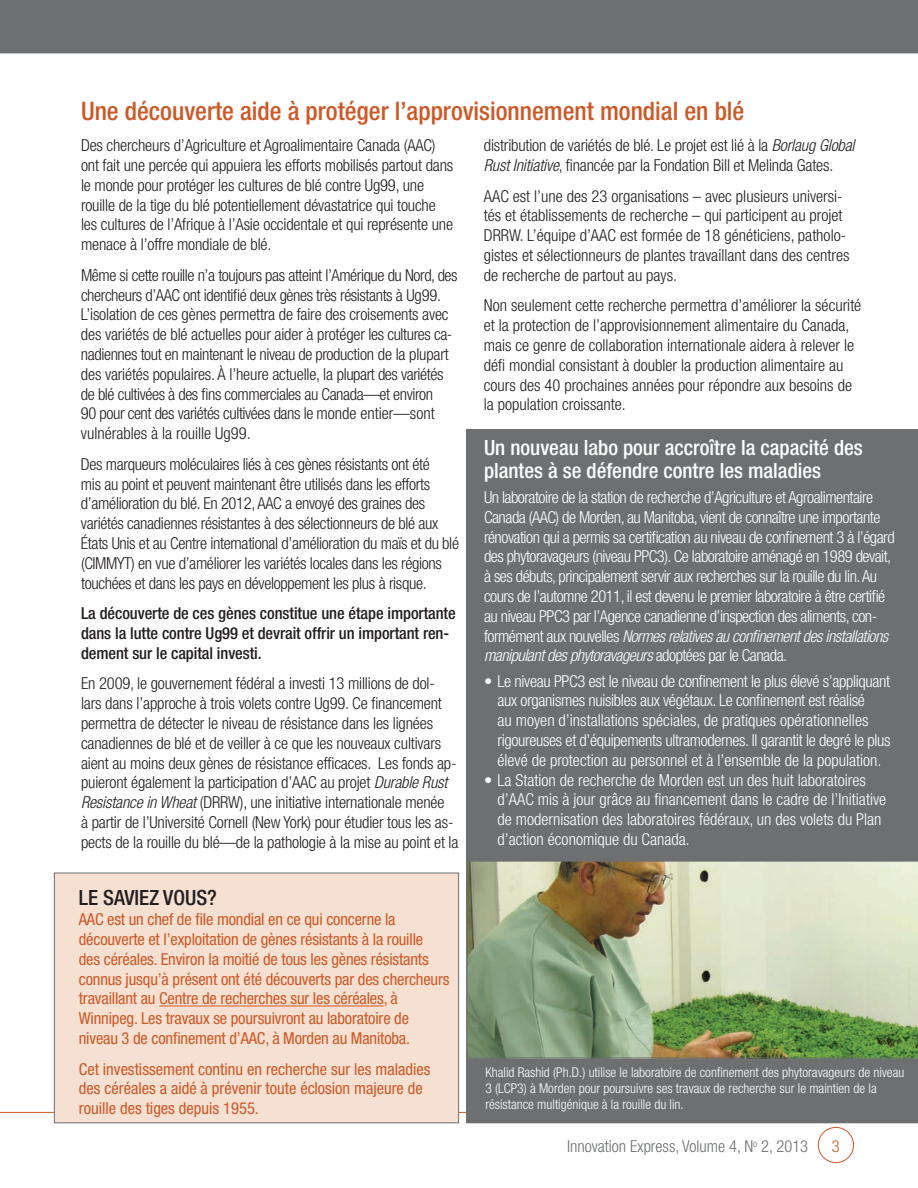
<style>
.page{position:relative;width:918px;height:1188px;background:#fff}
.page>*{position:absolute;margin:0;border:0;box-sizing:border-box;transform-origin:0 0}
.t1{font:500 condensed 25.5px "Helvetica Neue LT Std";color:#cd5927}
.t2{font:500 condensed 21px/22.5px "Helvetica Neue LT Std";color:#fff}
.t3{font:500 condensed 21px "Helvetica Neue LT Std";color:#231f20}
.t4{font:300 condensed 16.5px/19.8px "Helvetica Neue LT Std";letter-spacing:-.01em;color:#231f20}
.t5{font:300 condensed 16.5px/19.8px "Helvetica Neue LT Std";letter-spacing:-.02em;color:#fff}
.t6{font:condensed 16.5px/19.8px "Helvetica Neue LT Std";letter-spacing:-.01em;color:#cd5927}
.t7{font:300 condensed 16.5px/19.8px "Helvetica Neue LT Std";color:#fff}
.t8{font:500 condensed 16.5px/19.8px "Helvetica Neue LT Std";letter-spacing:-.005em;color:#231f20}
.t9{font:300 condensed 16.5px "Helvetica Neue LT Std";color:#6d6f71}
.t10{font:300 condensed 16.5px "Helvetica Neue LT Std";color:#cd5927}
.t11{font:300 condensed 13.5px/16.2px "Helvetica Neue LT Std";color:#fff}
.s1{font-style:italic}
</style>
<div class="page">
<hr style="left:0;top:1112px;width:918px;height:1px;background:#cd5927">
<div style="left:818px;top:1127px;width:36px;height:36px;border:1px solid #cd5927;border-radius:50%"></div>
<div style="left:0;top:0;width:918px;height:53px;background:#6d6f71"></div>
<div style="left:54px;top:873px;width:405px;height:250px;background:#f5e0d1;border:1px solid #6d6f71"></div>
<hr style="left:159px;top:1006px;width:225px;height:1px;background:#cd5927">
<div style="left:467px;top:429px;width:451px;height:694px;background:#6d6f71"></div>
<img style="left:467px;top:861px;width:451px;height:197px">
<h1 class="t1" style="left:81px;top:95px;width:665px">Une découverte aide à protéger l’approvisionnement mondial en blé</h1>
<p class="t4" style="left:81px;top:135px;width:374px">Des chercheurs d’Agriculture et Agroalimentaire Canada (AAC) ont fait une percée qui appuiera les efforts mobilisés partout dans le monde pour protéger les cultures de blé contre Ug99, une rouille de la tige du blé potentiellement dévastatrice qui touche les cultures de l’Afrique à l’Asie occidentale et qui représente une menace à l’offre mondiale de blé.</p>
<p class="t4" style="left:81px;top:265px;width:378px">Même si cette rouille n’a toujours pas atteint l’Amérique du Nord, des chercheurs d’AAC ont identifié deux gènes très résistants à Ug99.<br>L’isolation de ces gènes permettra de faire des croisements avec des variétés de blé actuelles pour aider à protéger les cultures ca&shy;nadiennes tout en maintenant le niveau de production de la plupart des variétés populaires. À l’heure actuelle, la plupart des variétés de blé cultivées à des fins commerciales au Canada—et environ<br>90 pour cent des variétés cultivées dans le monde entier—sont vulnérables à la rouille Ug99.</p>
<p class="t4" style="left:81px;top:454px;width:380px">Des marqueurs moléculaires liés à ces gènes résistants ont été<br>mis au point et peuvent maintenant être utilisés dans les efforts d’amélioration du blé. En 2012, AAC a envoyé des graines des variétés canadiennes résistantes à des sélectionneurs de blé aux États Unis et au Centre international d’amélioration du maïs et du blé (CIMMYT) en vue d’améliorer les variétés locales dans les régions touchées et dans les pays en développement les plus à risque.</p>
<p class="t8" style="left:81px;top:603px;width:376px">La découverte de ces gènes constitue une étape importante dans la lutte contre Ug99 et devrait offrir un important ren&shy;dement sur le capital investi.</p>
<p class="t4" style="left:81px;top:673px;width:379px">En 2009, le gouvernement fédéral a investi 13 millions de dol&shy;lars dans l’approche à trois volets contre Ug99. Ce financement permettra de détecter le niveau de résistance dans les lignées canadiennes de blé et de veiller à ce que les nouveaux cultivars aient au moins deux gènes de résistance efficaces. Les fonds ap&shy;puieront également la participation d’AAC au projet <span class="s1">Durable Rust Resistance in Wheat</span> (DRRW), une initiative internationale menée<br>à partir de l’Université Cornell (New York) pour étudier tous les as&shy;pects de la rouille du blé—de la pathologie à la mise au point et la</p>
<p class="t3" style="left:79px;top:885px;width:140px">LE SAVIEZ VOUS?</p>
<p class="t6" style="left:79px;top:909px;width:372px">AAC est un chef de file mondial en ce qui concerne la découverte et l’exploitation de gènes résistants à la rouille<br>des céréales. Environ la moitié de tous les gènes résistants connus jusqu’à présent ont été découverts par des chercheurs travaillant au Centre de recherches sur les céréales, à Winnipeg. Les travaux se poursuivront au laboratoire de niveau 3 de confinement d’AAC, à Morden au Manitoba.</p>
<p class="t6" style="left:79px;top:1059px;width:353px">Cet investissement continu en recherche sur les maladies des céréales a aidé à prévenir toute éclosion majeure de rouille des tiges depuis 1955.</p>
<p class="t4" style="left:484px;top:135px;width:372px">distribution de variétés de blé. Le projet est lié à la <span class="s1">Borlaug Global<br>Rust Initiative</span>, financée par la Fondation Bill et Melinda Gates.</p>
<p class="t4" style="left:484px;top:186px;width:367px">AAC est l’une des 23 organisations – avec plusieurs universi&shy;tés et établissements de recherche – qui participent au projet DRRW. L’équipe d’AAC est formée de 18 généticiens, patholo&shy;gistes et sélectionneurs de plantes travaillant dans des centres de recherche de partout au pays.</p>
<p class="t4" style="left:484px;top:295px;width:379px">Non seulement cette recherche permettra d’améliorer la sécurité et la protection de l’approvisionnement alimentaire du Canada, mais ce genre de collaboration internationale aidera à relever le défi mondial consistant à doubler la production alimentaire au cours des 40 prochaines années pour répondre aux besoins de la population croissante.</p>
<p class="t2" style="left:484px;top:436px;width:380px">Un nouveau labo pour accroître la capacité des plantes à se défendre contre les maladies</p>
<p class="t5" style="left:484px;top:487px;width:412px">Un laboratoire de la station de recherche d’Agriculture et Agroalimentaire Canada (AAC) de Morden, au Manitoba, vient de connaître une importante rénovation qui a permis sa certification au niveau de confinement 3 à l’égard des phytoravageurs (niveau PPC3). Ce laboratoire aménagé en 1989 devait, à ses débuts, principalement servir aux recherches sur la rouille du lin. Au cours de l’automne 2011, il est devenu le premier laboratoire à être certifié au niveau PPC3 par l’Agence canadienne d’inspection des aliments, con&shy;formément aux nouvelles <span class="s1">Normes relatives au confinement des installations manipulant des phytoravageurs</span> adoptées par le Canada.</p>
<p class="t5" style="left:498px;top:671px;width:395px;text-indent:-14px">• Le niveau PPC3 est le niveau de confinement le plus élevé s’appliquant aux organismes nuisibles aux végétaux. Le confinement est réalisé<br>au moyen d’installations spéciales, de pratiques opérationnelles rigoureuses et d’équipements ultramodernes. Il garantit le degré le plus élevé de protection au personnel et à l’ensemble de la population.</p>
<p class="t7" style="left:498px;top:770px;width:390px;text-indent:-13px">• La Station de recherche de Morden est un des huit laboratoires d’AAC mis à jour grâce au financement dans le cadre de l’Initiative de modernisation des laboratoires fédéraux, un des volets du Plan d’action économique du Canada.</p>
<p class="t11" style="left:485px;top:1064px;width:421px">Khalid Rashid (Ph.D.) utilise le laboratoire de confinement des phytoravageurs de niveau<br>3 (LCP3) à Morden pour poursuivre ses travaux de recherche sur le maintien de la résistance multigénique à la rouille du lin.</p>
<p class="t9" style="left:567px;top:1137px;width:243px">Innovation Express, Volume 4, N<sup>o</sup> 2, 2013</p>
<p class="t10" style="left:832px;top:1137px;width:9px">3</p>
</div>
